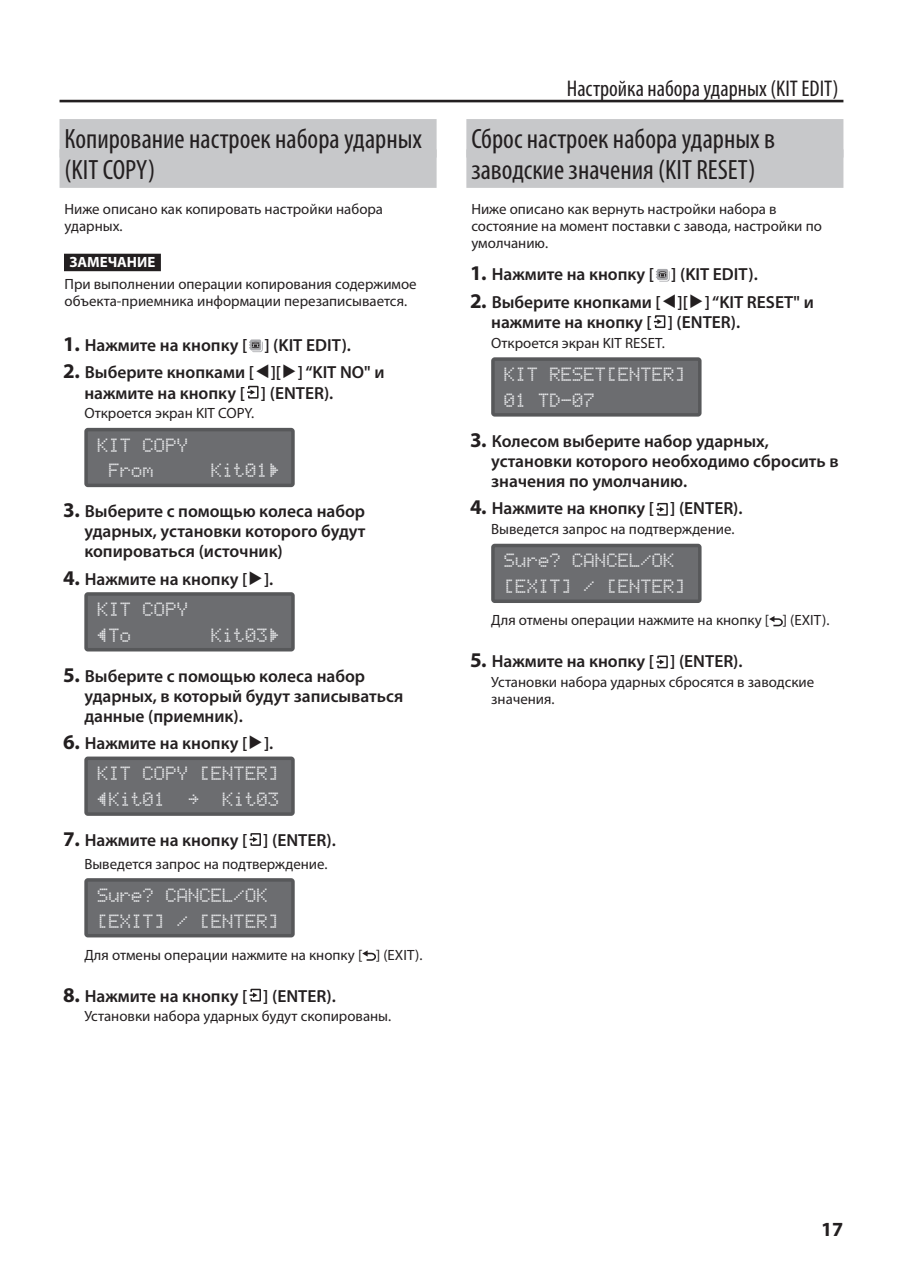
<style>
.page{position:relative;width:903px;height:1275px;background:#fff}
.page>*{position:absolute;margin:0;border:0;box-sizing:border-box;transform-origin:0 0}
.Head_3{font:condensed 28px/31.5px "Myriad Pro";color:#231f20}
.t1{font:condensed 22.75px "Myriad Pro";color:#231f20}
.t2{font:700 20.12px "Myriad Pro";color:#231f20}
.t3{font:600 17.5px/20.1px "Myriad Pro";color:#231f20}
.t4{font:17.5px "Roland Owners Manual LCD";color:#e6e7e9}
.Body{font:14.88px/17.2px "Myriad Pro";color:#231f20}
.Body_lead{font:14.88px/17.2px "Myriad Pro";color:#231f20}
.Icon_NOTE_Lead{font:700 14.88px "Myriad Pro";color:#fff}
.s1{font-weight:700;font-size:21px}
.s2{font-family:"Roland Owners Manual 01 rev 1";font-weight:400}
</style>
<div class="page">
<hr style="left:60px;top:100px;width:783px;height:2px;background:#231f20">
<div style="left:60px;top:119px;width:377px;height:39px;background:#c7c8ca"></div>
<div style="left:60px;top:149px;width:377px;height:39px;background:#c7c8ca"></div>
<div style="left:64px;top:254px;width:97px;height:17px;background:#231f20"></div>
<svg style="left:249px;top:339px;width:14px;height:13px"></svg>
<svg style="left:247px;top:385px;width:12px;height:14px"></svg>
<div style="left:86px;top:430px;width:207px;height:55px;background:#6c6d70;border-radius:2px"></div>
<div style="left:84px;top:428px;width:211px;height:59px;border:4px solid #57585a;border-radius:2px"></div>
<div style="left:86px;top:594px;width:207px;height:56px;background:#6c6d70;border-radius:2px"></div>
<div style="left:84px;top:592px;width:211px;height:59px;border:4px solid #57585a;border-radius:2px"></div>
<div style="left:86px;top:758px;width:207px;height:56px;background:#6c6d70;border-radius:2px"></div>
<div style="left:84px;top:756px;width:211px;height:60px;border:4px solid #57585a;border-radius:2px"></div>
<svg style="left:249px;top:833px;width:12px;height:13px"></svg>
<div style="left:86px;top:880px;width:207px;height:56px;background:#6c6d70;border-radius:2px"></div>
<div style="left:84px;top:878px;width:211px;height:59px;border:4px solid #57585a;border-radius:2px"></div>
<svg style="left:362px;top:950px;width:14px;height:11px"></svg>
<svg style="left:249px;top:988px;width:12px;height:14px"></svg>
<div style="left:466px;top:119px;width:377px;height:39px;background:#c7c8ca"></div>
<div style="left:466px;top:149px;width:377px;height:39px;background:#c7c8ca"></div>
<svg style="left:656px;top:269px;width:14px;height:13px"></svg>
<svg style="left:653px;top:315px;width:13px;height:14px"></svg>
<div style="left:493px;top:359px;width:207px;height:56px;background:#6c6d70;border-radius:2px"></div>
<div style="left:491px;top:357px;width:210px;height:60px;border:4px solid #57585a;border-radius:2px"></div>
<svg style="left:656px;top:502px;width:12px;height:14px"></svg>
<div style="left:493px;top:545px;width:207px;height:56px;background:#6c6d70;border-radius:2px"></div>
<div style="left:491px;top:544px;width:210px;height:59px;border:4px solid #57585a;border-radius:2px"></div>
<svg style="left:769px;top:616px;width:14px;height:11px"></svg>
<svg style="left:656px;top:655px;width:12px;height:14px"></svg>
<p class="Head_3" style="left:64px;top:122px;width:359px">Копирование настроек набора ударных (KIT COPY)</p>
<p class="Body_lead" style="left:64px;top:200px;width:320px">Ниже описано как копировать настройки набора ударных.</p>
<p class="Icon_NOTE_Lead" style="left:69px;top:253px;width:87px">ЗАМЕЧАНИЕ</p>
<p class="Body_lead" style="left:64px;top:275px;width:354px">При выполнении операции копирования содержимое объекта-приемника информации перезаписывается.</p>
<p class="t3" style="left:63px;top:334px;width:288px"><span class="s1">1.</span> Нажмите на кнопку [ ] (KIT EDIT).</p>
<p class="t3" style="left:84px;top:362px;width:302px;text-indent:-21px"><span class="s1">2.</span> Выберите кнопками [<span class="s2">C</span>][<span class="s2">A</span>] “KIT NO" и нажмите на кнопку [ ] (ENTER).</p>
<p class="Body" style="left:84px;top:404px;width:171px">Откроется экран KIT COPY.</p>
<p class="t4" style="left:98px;top:435px;width:93px">KIT COPY</p>
<p class="t4" style="left:109px;top:461px;width:47px">From</p>
<p class="t4" style="left:212px;top:461px;width:70px">Kit01À</p>
<p class="t3" style="left:84px;top:501px;width:283px;text-align:justify;text-indent:-21px"><span class="s1">3.</span> Выберите с помощью колеса набор ударных, установки которого будут копироваться (источник)</p>
<p class="t3" style="left:63px;top:569px;width:210px"><span class="s1">4.</span> Нажмите на кнопку [<span class="s2">A</span>].</p>
<p class="t4" style="left:98px;top:600px;width:93px">KIT COPY</p>
<p class="t4" style="left:98px;top:626px;width:36px">ÄTo</p>
<p class="t4" style="left:212px;top:626px;width:70px">Kit03À</p>
<p class="t3" style="left:84px;top:665px;width:320px;text-indent:-21px"><span class="s1">5.</span> Выберите с помощью колеса набор ударных, в который будут записываться данные (приемник).</p>
<p class="t3" style="left:63px;top:733px;width:210px"><span class="s1">6.</span> Нажмите на кнопку [<span class="s2">A</span>].</p>
<p class="t4" style="left:98px;top:764px;width:184px">KIT COPY [ENTER]</p>
<p class="t4" style="left:98px;top:790px;width:70px">ÄKit01</p>
<p class="t4" style="left:189px;top:790px;width:13px">Ã</p>
<p class="t4" style="left:223px;top:790px;width:58px">Kit03</p>
<p class="t3" style="left:63px;top:829px;width:273px"><span class="s1">7.</span> Нажмите на кнопку [ ] (ENTER).</p>
<p class="Body" style="left:84px;top:855px;width:245px">Выведется запрос на подтверждение.</p>
<p class="t4" style="left:98px;top:885px;width:172px">Sure? CANCEL/OK</p>
<p class="t4" style="left:98px;top:911px;width:184px">[EXIT] / [ENTER]</p>
<p class="Body" style="left:84px;top:946px;width:340px">Для отмены операции нажмите на кнопку [ ] (EXIT).</p>
<p class="t3" style="left:63px;top:985px;width:273px"><span class="s1">8.</span> Нажмите на кнопку [ ] (ENTER).</p>
<p class="Body" style="left:84px;top:1007px;width:308px">Установки набора ударных будут скопированы.</p>
<h2 class="t1" style="left:567px;top:75px;width:273px">Настройка набора ударных (KIT EDIT)</h2>
<p class="Head_3" style="left:471px;top:122px;width:305px">Сброс настроек набора ударных в заводские значения (KIT RESET)</p>
<p class="Body_lead" style="left:471px;top:200px;width:352px">Ниже описано как вернуть настройки набора в состояние на момент поставки с завода, настройки по умолчанию.</p>
<p class="t3" style="left:470px;top:264px;width:288px"><span class="s1">1.</span> Нажмите на кнопку [ ] (KIT EDIT).</p>
<p class="t3" style="left:491px;top:292px;width:324px;text-indent:-21px"><span class="s1">2.</span> Выберите кнопками [<span class="s2">C</span>][<span class="s2">A</span>] “KIT RESET" и нажмите на кнопку [ ] (ENTER).</p>
<p class="Body" style="left:491px;top:334px;width:175px">Откроется экран KIT RESET.</p>
<p class="t4" style="left:505px;top:365px;width:183px">KIT RESET[ENTER]</p>
<p class="t4" style="left:505px;top:391px;width:92px">01 TD-07</p>
<p class="t3" style="left:491px;top:430px;width:349px;text-indent:-21px"><span class="s1">3.</span> Колесом выберите набор ударных, установки которого необходимо сбросить в значения по умолчанию.</p>
<p class="t3" style="left:470px;top:498px;width:273px"><span class="s1">4.</span> Нажмите на кнопку [ ] (ENTER).</p>
<p class="Body" style="left:491px;top:520px;width:245px">Выведется запрос на подтверждение.</p>
<p class="t4" style="left:505px;top:551px;width:172px">Sure? CANCEL/OK</p>
<p class="t4" style="left:505px;top:577px;width:183px">[EXIT] / [ENTER]</p>
<p class="Body" style="left:491px;top:611px;width:340px">Для отмены операции нажмите на кнопку [ ] (EXIT).</p>
<p class="t3" style="left:470px;top:651px;width:273px"><span class="s1">5.</span> Нажмите на кнопку [ ] (ENTER).</p>
<p class="Body" style="left:491px;top:673px;width:325px">Установки набора ударных сбросятся в заводские значения.</p>
<p class="t2" style="left:821px;top:1216px;width:24px">17</p>
</div>
